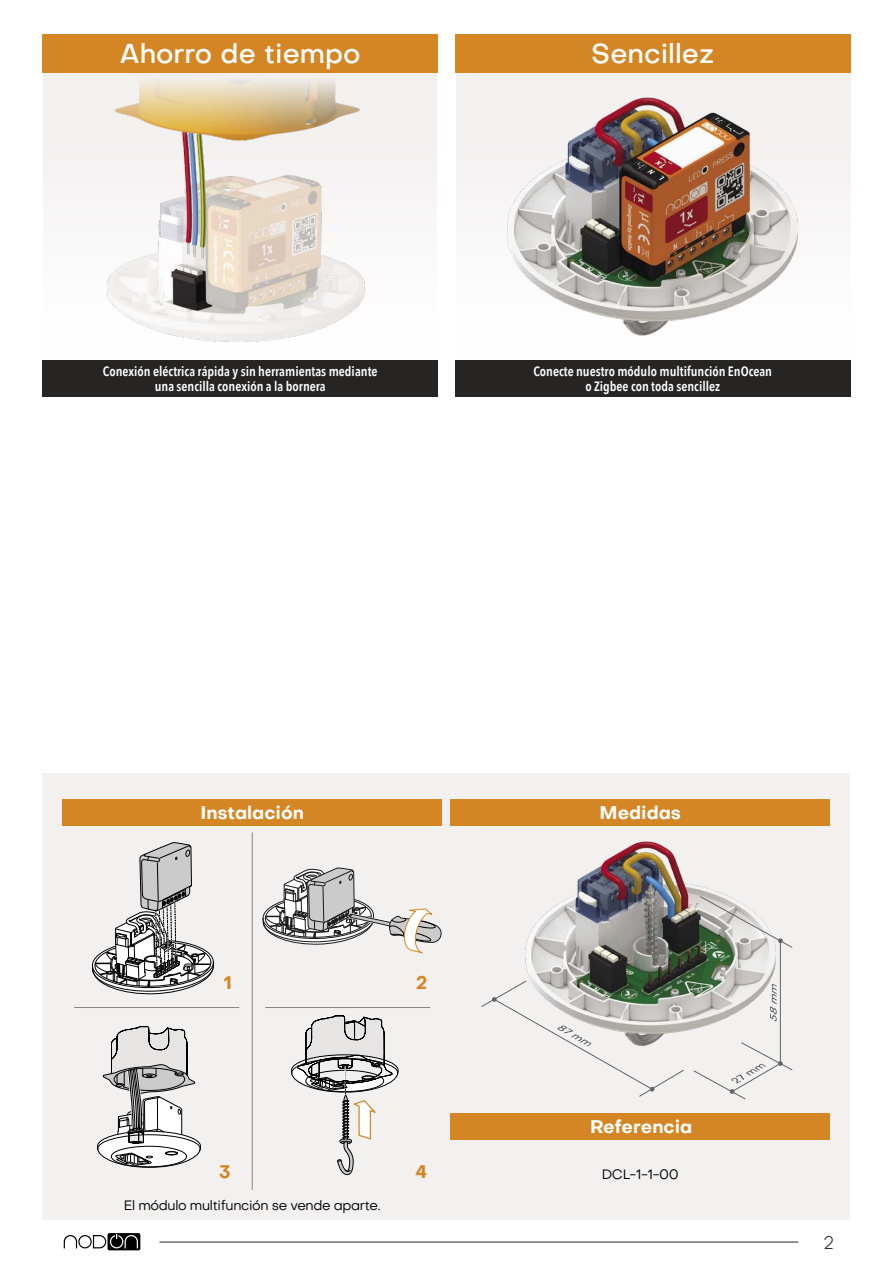
<style>
.page{position:relative;width:893px;height:1263px;background:#fff}
.page>*{position:absolute;margin:0;border:0;box-sizing:border-box;transform-origin:0 0}
.t1{font:500 27px "Objectivity";color:#fff}
.t2{font:700 18px "Objectivity";color:#fff}
.t3{font:700 18px "Objectivity";color:#d48625}
.t4{font:300 18px "Objectivity";color:#262524}
.t5{font:600 13.5px/15px "Avenir Next Condensed";color:#fff;text-align:center}
.t6{font:13.5px "Objectivity";letter-spacing:-.025em;color:#000}
</style>
<div class="page">
<div style="left:43px;top:774px;width:807px;height:446px;background:#f3f1f0"></div>
<div style="left:43px;top:361px;width:395px;height:36px;background:#262524"></div>
<div style="left:455px;top:361px;width:395px;height:36px;background:#262524"></div>
<div style="left:451px;top:1113px;width:379px;height:27px;background:#d48625"></div>
<div style="left:62px;top:799px;width:380px;height:27px;background:#d48625"></div>
<div style="left:451px;top:799px;width:379px;height:27px;background:#d48625"></div>
<hr style="left:159px;top:1242px;width:639px;height:1px;background:#262524">
<svg style="left:64px;top:1233px;width:76px;height:18px"></svg>
<img style="left:43px;top:72px;width:395px;height:289px">
<img style="left:455px;top:72px;width:395px;height:289px">
<img style="left:525px;top:841px;width:255px;height:201px">
<hr style="left:252px;top:832px;width:1px;height:358px;background:#8b837d">
<hr style="left:74px;top:1007px;width:165px;height:1px;background:#8b837d">
<hr style="left:265px;top:1007px;width:165px;height:1px;background:#8b837d">
<svg style="left:92px;top:842px;width:122px;height:153px"></svg>
<svg style="left:263px;top:867px;width:179px;height:86px"></svg>
<svg style="left:97px;top:1026px;width:104px;height:142px"></svg>
<svg style="left:291px;top:1016px;width:108px;height:160px"></svg>
<div style="left:43px;top:34px;width:395px;height:38px;background:#d48625"></div>
<div style="left:455px;top:34px;width:395px;height:38px;background:#d48625"></div>
<svg style="left:770px;top:983px;width:7px;height:39px"></svg>
<hr style="left:780px;top:941px;width:1px;height:122px;background:#636363">
<svg style="left:481px;top:980px;width:203px;height:117px"></svg>
<svg style="left:700px;top:896px;width:93px;height:52px"></svg>
<svg style="left:693px;top:1042px;width:100px;height:57px"></svg>
<h1 class="t1" style="left:120px;top:43px;width:242px">Ahorro de tiempo</h1>
<h1 class="t1" style="left:591px;top:43px;width:125px">Sencillez</h1>
<p class="t5" style="left:103px;top:365px;width:276px">Conexión eléctrica rápida y sin herramientas mediante una sencilla conexión a la bornera</p>
<p class="t5" style="left:533px;top:365px;width:240px">Conecte nuestro módulo multifunción EnOcean o Zigbee con toda sencillez</p>
<h2 class="t2" style="left:201px;top:802px;width:105px">Instalación</h2>
<h2 class="t3" style="left:224px;top:972px;width:10px">1</h2>
<h2 class="t3" style="left:416px;top:972px;width:13px">2</h2>
<h2 class="t3" style="left:219px;top:1161px;width:13px">3</h2>
<h2 class="t3" style="left:416px;top:1161px;width:13px">4</h2>
<p class="t6" style="left:124px;top:1200px;width:258px">El módulo multifunción se vende aparte.</p>
<h2 class="t2" style="left:599px;top:802px;width:83px">Medidas</h2>
<h2 class="t2" style="left:590px;top:1116px;width:104px">Referencia</h2>
<p class="t6" style="left:602px;top:1169px;width:79px">DCL-1-1-00</p>
<h2 class="t4" style="left:824px;top:1235px;width:12px">2</h2>
</div>
